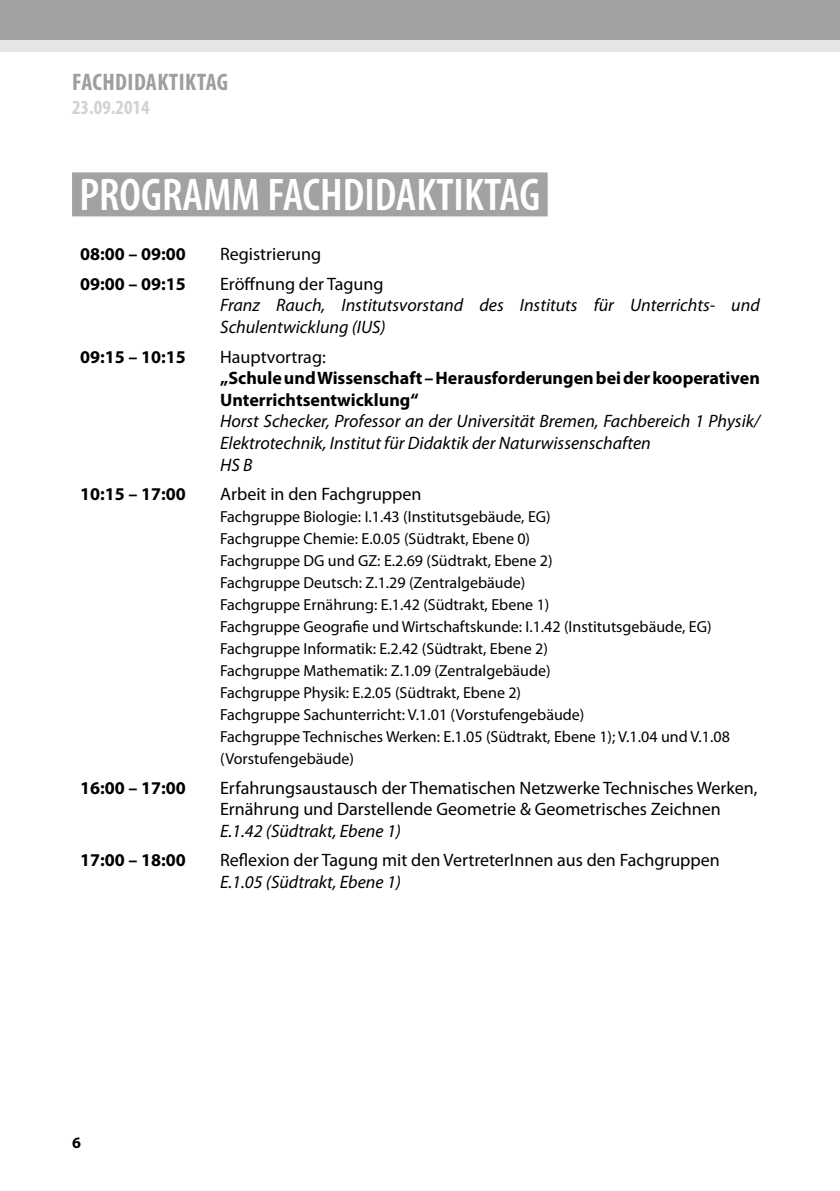
<style>
.page{position:relative;width:840px;height:1191px;background:#fff}
.page>*{position:absolute;margin:0;border:0;box-sizing:border-box;transform-origin:0 0}
.t1{font:600 condensed 46px "Myriad Pro";color:#fff}
.t2{font:700 condensed 24px "Myriad Pro";letter-spacing:.02em;color:#9c9e9f}
.t3{font:700 condensed 20px "Myriad Pro";color:#d1d2d4}
.t4{font:italic 18px/21.6px "Myriad Pro";color:#000}
.t5{font:18px/21.6px "Myriad Pro";color:#000}
.t6{font:700 18px/21.6px "Myriad Pro";color:#000}
.t7{font:16px/22px "Myriad Pro";color:#000}
.t8{font:700 16px "Myriad";color:#000}
</style>
<div class="page">
<div style="left:0;top:0;width:839px;height:51px;background:#e5e6e6"></div>
<div style="left:0;top:0;width:839px;height:39px;background:#a1a2a4"></div>
<div style="left:72px;top:172px;width:475px;height:44px;background:#a1a2a4"></div>
<h2 class="t2" style="left:72px;top:67px;width:157px">FACHDIDAKTIKTAG</h2>
<p class="t3" style="left:72px;top:95px;width:79px">23.09.2014</p>
<h1 class="t1" style="left:79px;top:167px;width:462px">PROGRAMM FACHDIDAKTIKTAG</h1>
<p class="t6" style="left:80px;top:244px;width:107px">08:00 – 09:00</p>
<p class="t5" style="left:220px;top:244px;width:103px">Registrierung</p>
<p class="t6" style="left:80px;top:273px;width:107px">09:00 – 09:15</p>
<p class="t5" style="left:220px;top:273px;width:165px">Eröffnung der Tagung</p>
<p class="t4" style="left:220px;top:294px;width:541px">Franz Rauch, Institutsvorstand des Instituts für Unterrichts- und<br>Schulentwicklung (IUS)</p>
<p class="t6" style="left:80px;top:346px;width:107px">09:15 – 10:15</p>
<p class="t5" style="left:220px;top:346px;width:107px">Hauptvortrag:</p>
<p class="t6" style="left:220px;top:367px;width:541px">„Schule und Wissenschaft – Herausforderungen bei der kooperativen<br>Unterrichtsentwicklung“</p>
<p class="t4" style="left:220px;top:410px;width:541px">Horst Schecker, Professor an der Universität Bremen, Fachbereich 1 Physik/<br>Elektrotechnik, Institut für Didaktik der Naturwissenschaften<br>HS B</p>
<p class="t6" style="left:80px;top:483px;width:107px">10:15 – 17:00</p>
<p class="t5" style="left:220px;top:483px;width:203px">Arbeit in den Fachgruppen</p>
<p class="t7" style="left:220px;top:506px;width:511px">Fachgruppe Biologie: I.1.43 (Institutsgebäude, EG)<br>Fachgruppe Chemie: E.0.05 (Südtrakt, Ebene 0)<br>Fachgruppe DG und GZ: E.2.69 (Südtrakt, Ebene 2)<br>Fachgruppe Deutsch: Z.1.29 (Zentralgebäude)<br>Fachgruppe Ernährung: E.1.42 (Südtrakt, Ebene 1)<br>Fachgruppe Geografie und Wirtschaftskunde: I.1.42 (Institutsgebäude, EG)<br>Fachgruppe Informatik: E.2.42 (Südtrakt, Ebene 2)<br>Fachgruppe Mathematik: Z.1.09 (Zentralgebäude)<br>Fachgruppe Physik: E.2.05 (Südtrakt, Ebene 2)<br>Fachgruppe Sachunterricht: V.1.01 (Vorstufengebäude)<br>Fachgruppe Technisches Werken: E.1.05 (Südtrakt, Ebene 1); V.1.04 und V.1.08 (Vorstufengebäude)</p>
<p class="t6" style="left:80px;top:777px;width:107px">16:00 – 17:00</p>
<p class="t5" style="left:220px;top:777px;width:538px">Erfahrungsaustausch der Thematischen Netzwerke Technisches Werken,<br>Ernährung und Darstellende Geometrie &amp; Geometrisches Zeichnen</p>
<p class="t4" style="left:220px;top:819px;width:182px">E.1.42 (Südtrakt, Ebene 1)</p>
<p class="t6" style="left:80px;top:849px;width:107px">17:00 – 18:00</p>
<p class="t5" style="left:220px;top:850px;width:501px">Reflexion der Tagung mit den VertreterInnen aus den Fachgruppen</p>
<p class="t4" style="left:220px;top:871px;width:182px">E.1.05 (Südtrakt, Ebene 1)</p>
<p class="t8" style="left:72px;top:1134px;width:10px">6</p>
</div>
